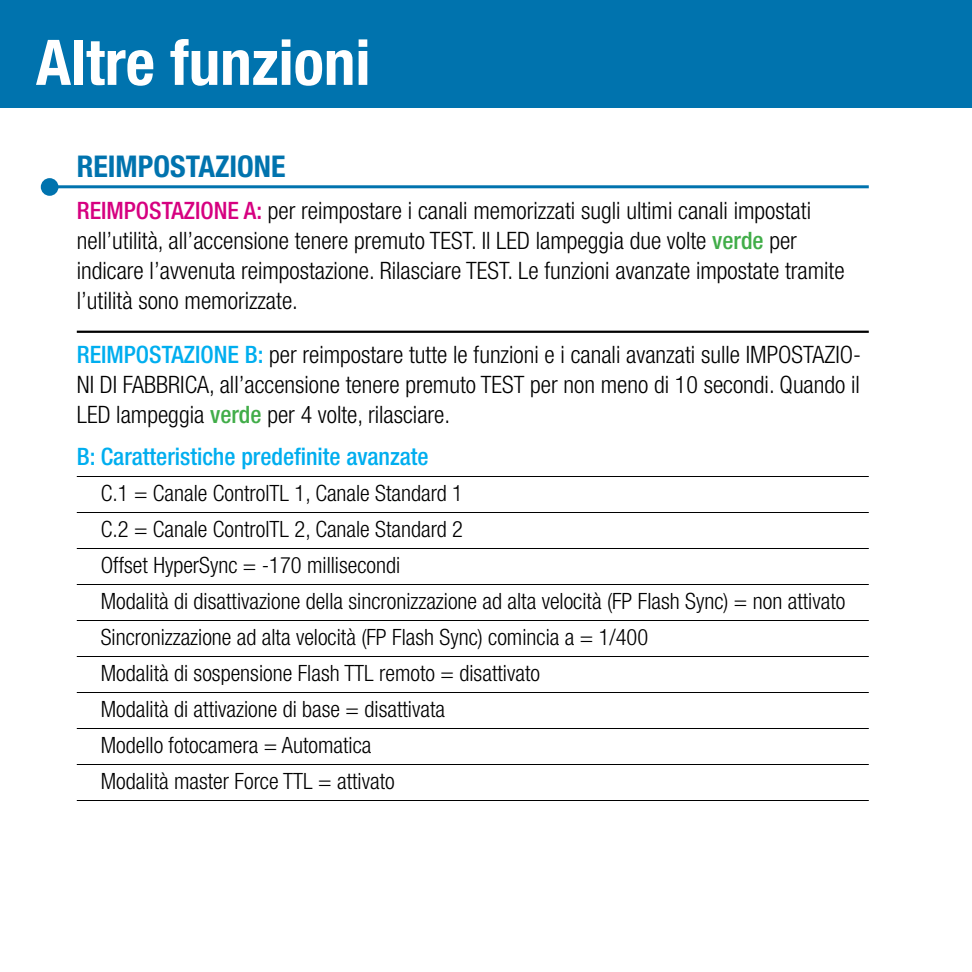
<style>
.page{position:relative;width:972px;height:972px;background:#fff}
.page>*{position:absolute;margin:0;border:0;box-sizing:border-box;transform-origin:0 0}
.t1{font:700 condensed 63px "Helvetica Neue";color:#fff}
.t2{font:700 condensed 30px "Helvetica Neue";color:#0073ae}
.t3{font:300 condensed 24px/30px "Helvetica Neue";color:#000}
.t4{font:500 condensed 24px "Helvetica Neue";color:#00aeef}
.t5{font:300 condensed 22.5px/36px "Helvetica Neue";color:#000}
.s1{font-weight:500;color:#d60080}
.s2{font-weight:500;color:#41ad49}
.s3{font-weight:500;color:#00aeef}
</style>
<div class="page">
<div style="left:0;top:0;width:972px;height:107px;background:#0073ae"></div>
<hr style="left:77px;top:331px;width:792px;height:2px;background:#000">
<hr style="left:77px;top:476px;width:792px;height:1px;background:#000">
<hr style="left:77px;top:512px;width:792px;height:1px;background:#000">
<hr style="left:77px;top:548px;width:792px;height:1px;background:#000">
<hr style="left:77px;top:584px;width:792px;height:1px;background:#000">
<hr style="left:77px;top:620px;width:792px;height:1px;background:#000">
<hr style="left:77px;top:656px;width:792px;height:1px;background:#000">
<hr style="left:77px;top:692px;width:792px;height:1px;background:#000">
<hr style="left:77px;top:728px;width:792px;height:1px;background:#000">
<hr style="left:77px;top:764px;width:792px;height:1px;background:#000">
<hr style="left:77px;top:800px;width:792px;height:1px;background:#000">
<div style="left:41px;top:178px;width:17px;height:18px;background:#0073ae;border-radius:50%"></div>
<hr style="left:53px;top:185px;width:816px;height:3px;background:#0073ae">
<h1 class="t1" style="left:36px;top:24px;width:336px">Altre funzioni</h1>
<p class="t2" style="left:77px;top:148px;width:210px">REIMPOSTAZIONE</p>
<p class="t3" style="left:77px;top:195px;width:769px"><span class="s1">REIMPOSTAZIONE A:</span> per reimpostare i canali memorizzati sugli ultimi canali impostati nell’utilità, all’accensione tenere premuto TEST. Il LED lampeggia due volte <span class="s2">verde</span> per indicare l’avvenuta reimpostazione. Rilasciare TEST. Le funzioni avanzate impostate tramite l’utilità sono memorizzate.</p>
<p class="t3" style="left:77px;top:339px;width:786px;text-align:justify"><span class="s3">REIMPOSTAZIONE B:</span> per reimpostare tutte le funzioni e i canali avanzati sulle IMPOSTAZIO-NI DI FABBRICA, all’accensione tenere premuto TEST per non meno di 10 secondi. Quando il LED lampeggia <span class="s2">verde</span> per 4 volte, rilasciare.</p>
<p class="t4" style="left:77px;top:442px;width:353px">B: Caratteristiche predefinite avanzate</p>
<p class="t5" style="left:101px;top:475px;width:746px">C.1 = Canale ControlTL 1, Canale Standard 1<br>C.2 = Canale ControlTL 2, Canale Standard 2<br>Offset HyperSync = -170 millisecondi<br>Modalità di disattivazione della sincronizzazione ad alta velocità (FP Flash Sync) = non attivato Sincronizzazione ad alta velocità (FP Flash Sync) comincia a = 1/400<br>Modalità di sospensione Flash TTL remoto = disattivato<br>Modalità di attivazione di base = disattivata<br>Modello fotocamera = Automatica<br>Modalità master Force TTL = attivato</p>
</div>
